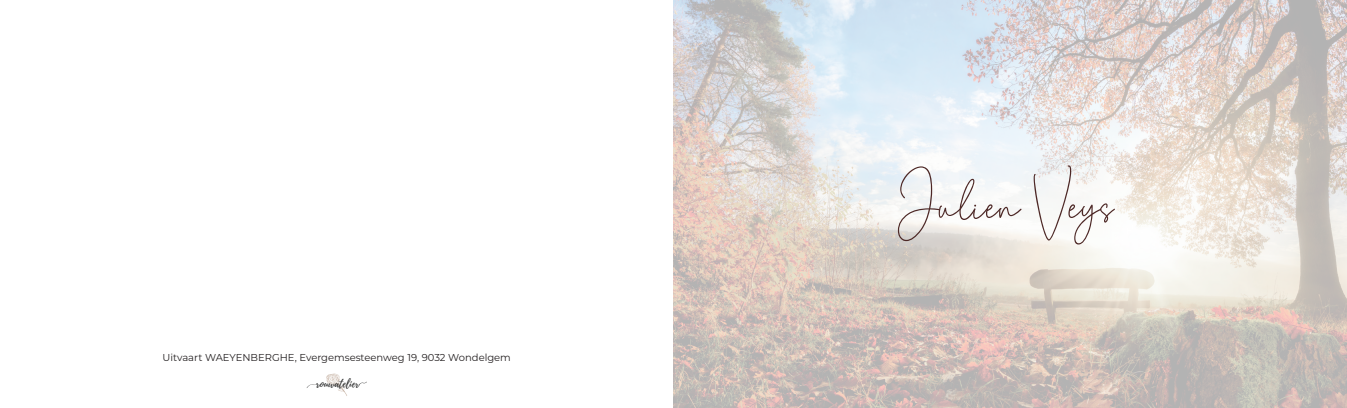
<style>
.page{position:relative;width:1347px;height:408px;background:#fff}
.page>*{position:absolute;margin:0;border:0;box-sizing:border-box;transform-origin:0 0}
.t1{font:53.75px "Bellinda Christina";color:#4d2826}
.t2{font:10.62px "Playlist Script";color:#2f3030}
.t3{font:10px "Montserrat";color:#231f20}
</style>
<div class="page">
<img style="left:673px;top:0;width:673px;height:407px">
<svg style="left:326px;top:373px;width:21px;height:23px"></svg>
<svg style="left:306px;top:383px;width:12px;height:5px"></svg>
<svg style="left:358px;top:381px;width:9px;height:4px"></svg>
<p class="t3" style="left:163px;top:350px;width:350px">Uitvaart WAEYENBERGHE, Evergemsesteenweg 19, 9032 Wondelgem</p>
<p class="t2" style="left:316px;top:375px;width:44px">rouwatelier</p>
<p class="t1" style="left:898px;top:165px;width:217px">Julien Veys</p>
</div>
